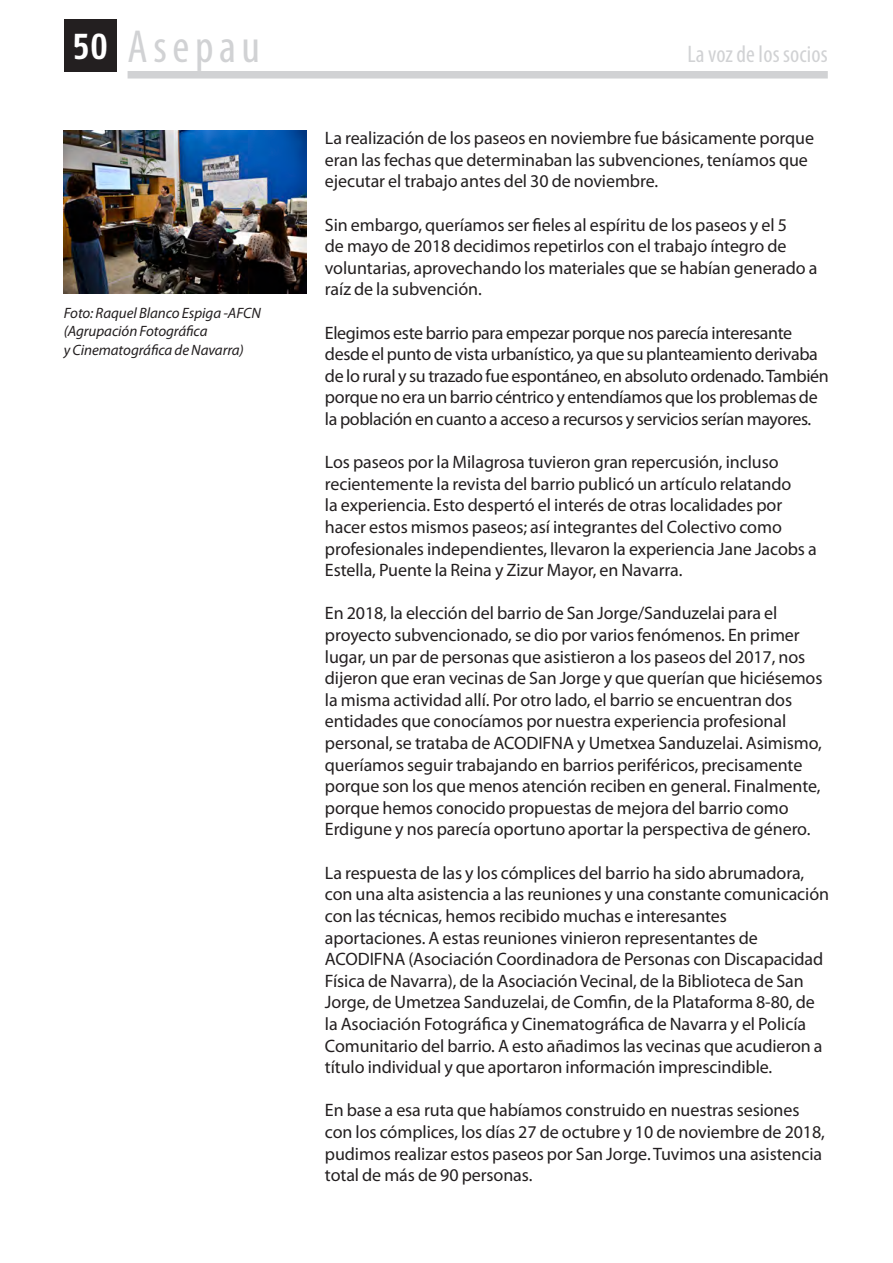
<style>
.page{position:relative;width:893px;height:1263px;background:#fff}
.page>*{position:absolute;margin:0;border:0;box-sizing:border-box;transform-origin:0 0}
.t1{font:condensed 46.5px "Myriad Pro";letter-spacing:.12em;color:#d1d2d4}
.t2{font:condensed 24px "Myriad Pro";letter-spacing:.005em;color:#d1d2d4}
.TEXTO{font:18px/21.6px "Myriad Pro";letter-spacing:-.005em;color:#231f20}
.PIES{font:italic 15px/18px "Myriad Pro";letter-spacing:-.005em;color:#231f20}
.s1{font-family:"Fago Co Tf";font-weight:700;font-stretch:normal;font-size:36px;color:#fff}
</style>
<div class="page">
<div style="left:64px;top:19px;width:53px;height:52px;background:#231f20"></div>
<div style="left:128px;top:71px;width:700px;height:8px;background:#d1d2d4"></div>
<img style="left:64px;top:131px;width:243px;height:162px">
<h1 class="t1" style="left:72px;top:19px;width:189px"><span class="s1">50</span> Asepau</h1>
<p class="PIES" style="left:64px;top:304px;width:199px">Foto: Raquel Blanco Espiga -AFCN (Agrupación Fotográfica<br>y Cinematográfica de Navarra)</p>
<h2 class="t2" style="left:688px;top:40px;width:142px">La voz de los socios</h2>
<p class="TEXTO" style="left:325px;top:127px;width:491px">La realización de los paseos en noviembre fue básicamente porque eran las fechas que determinaban las subvenciones, teníamos que ejecutar el trabajo antes del 30 de noviembre.</p>
<p class="TEXTO" style="left:325px;top:213px;width:494px">Sin embargo, queríamos ser fieles al espíritu de los paseos y el 5<br>de mayo de 2018 decidimos repetirlos con el trabajo íntegro de voluntarias, aprovechando los materiales que se habían generado a raíz de la subvención.</p>
<p class="TEXTO" style="left:325px;top:321px;width:505px">Elegimos este barrio para empezar porque nos parecía interesante desde el punto de vista urbanístico, ya que su planteamiento derivaba de lo rural y su trazado fue espontáneo, en absoluto ordenado. También porque no era un barrio céntrico y entendíamos que los problemas de la población en cuanto a acceso a recursos y servicios serían mayores.</p>
<p class="TEXTO" style="left:325px;top:451px;width:493px">Los paseos por la Milagrosa tuvieron gran repercusión, incluso recientemente la revista del barrio publicó un artículo relatando<br>la experiencia. Esto despertó el interés de otras localidades por hacer estos mismos paseos; así integrantes del Colectivo como profesionales independientes, llevaron la experiencia Jane Jacobs a Estella, Puente la Reina y Zizur Mayor, en Navarra.</p>
<p class="TEXTO" style="left:325px;top:602px;width:499px">En 2018, la elección del barrio de San Jorge/Sanduzelai para el proyecto subvencionado, se dio por varios fenómenos. En primer lugar, un par de personas que asistieron a los paseos del 2017, nos dijeron que eran vecinas de San Jorge y que querían que hiciésemos la misma actividad allí. Por otro lado, el barrio se encuentran dos entidades que conocíamos por nuestra experiencia profesional personal, se trataba de ACODIFNA y Umetxea Sanduzelai. Asimismo, queríamos seguir trabajando en barrios periféricos, precisamente porque son los que menos atención reciben en general. Finalmente, porque hemos conocido propuestas de mejora del barrio como Erdigune y nos parecía oportuno aportar la perspectiva de género.</p>
<p class="TEXTO" style="left:325px;top:861px;width:506px">La respuesta de las y los cómplices del barrio ha sido abrumadora, con una alta asistencia a las reuniones y una constante comunicación con las técnicas, hemos recibido muchas e interesantes aportaciones. A estas reuniones vinieron representantes de ACODIFNA (Asociación Coordinadora de Personas con Discapacidad Física de Navarra), de la Asociación Vecinal, de la Biblioteca de San Jorge, de Umetzea Sanduzelai, de Comfin, de la Plataforma 8-80, de la Asociación Fotográfica y Cinematográfica de Navarra y el Policía Comunitario del barrio. A esto añadimos las vecinas que acudieron a título individual y que aportaron información imprescindible.</p>
<p class="TEXTO" style="left:325px;top:1099px;width:502px">En base a esa ruta que habíamos construido en nuestras sesiones con los cómplices, los días 27 de octubre y 10 de noviembre de 2018, pudimos realizar estos paseos por San Jorge. Tuvimos una asistencia total de más de 90 personas.</p>
</div>
